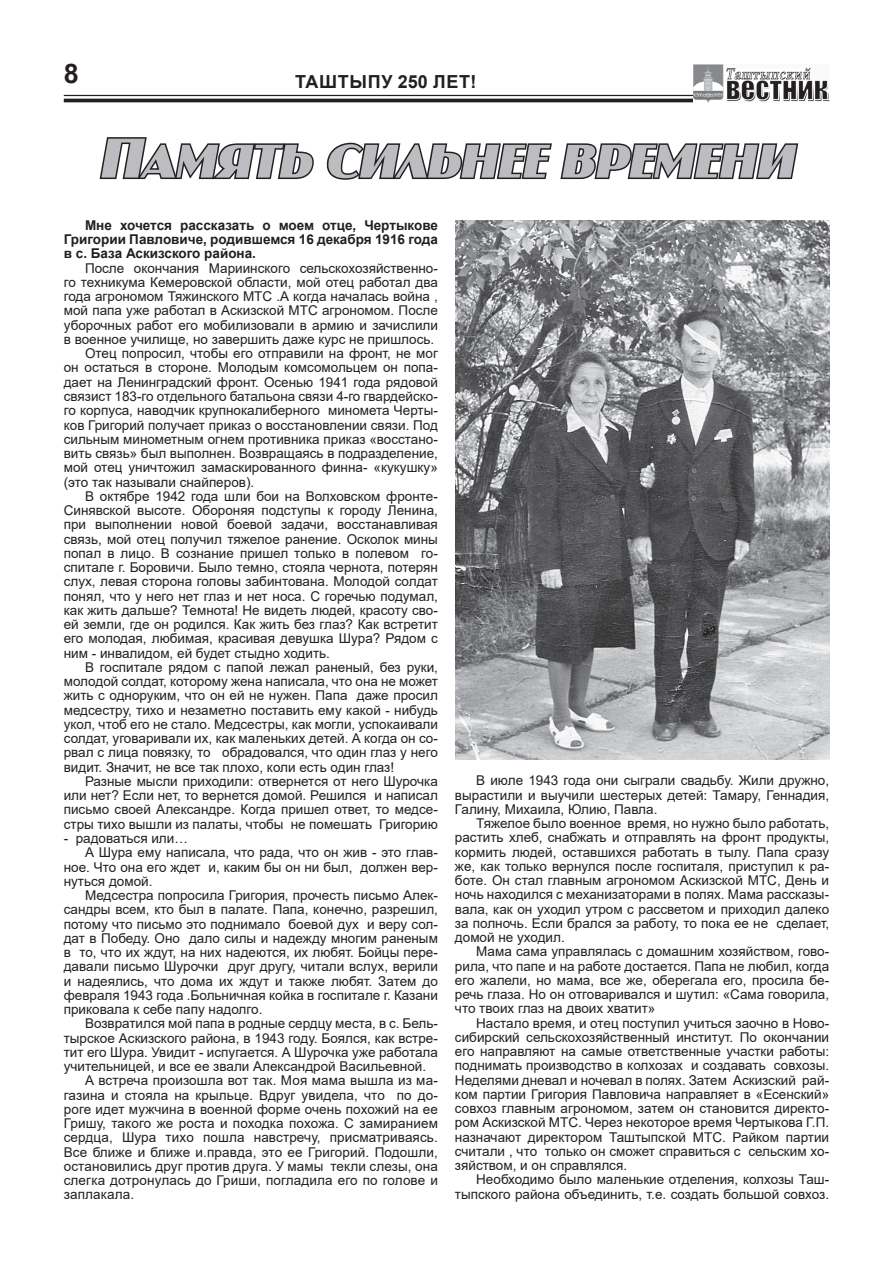
<style>
.page{position:relative;width:893px;height:1263px;background:#fff}
.page>*{position:absolute;margin:0;border:0;box-sizing:border-box;transform-origin:0 0}
.t1{font:italic 700 54px "a Jasper Caps";color:#bcbdc0}
.t2{font:700 27px "Arial";color:#231f20}
.t3{font:700 18px "Arial";letter-spacing:.035em;color:#231f20}
.t4{font:13.5px/14.2px "Arial";color:#231f20;text-align:justify}
.t5{font:700 13.5px/14.2px "Arial";color:#231f20;text-align:justify}
</style>
<div class="page">
<hr style="left:64px;top:95px;width:765px;height:1px;background:#231f20">
<hr style="left:64px;top:99px;width:765px;height:3px;background:#231f20">
<img style="left:694px;top:65px;width:135px;height:37px">
<svg style="left:99px;top:137px;width:215px;height:43px"></svg>
<svg style="left:326px;top:142px;width:473px;height:38px"></svg>
<img style="left:455px;top:220px;width:374px;height:540px">
<h2 class="t2" style="left:64px;top:55px;width:17px">8</h2>
<h3 class="t3" style="left:295px;top:69px;width:183px">Таштыпу 250 лет!</h3>
<h1 class="t1" style="left:98px;top:128px;width:708px">Память сильнее времени</h1>
<p class="t5" style="left:64px;top:218px;width:376px;text-indent:21px">Мне хочется рассказать о моем отце, Чертыкове Григории Павловиче, родившемся 16 декабря 1916 года в с. База Аскизского района.</p>
<p class="t4" style="left:85px;top:261px;width:354px">После окончания Мариинского сельскохозяйственно-</p>
<p class="t4" style="left:64px;top:275px;width:376px">го техникума Кемеровской области, мой отец работал два</p>
<p class="t4" style="left:64px;top:289px;width:376px">года агрономом Тяжинского МТС .А когда началась война ,</p>
<p class="t4" style="left:64px;top:303px;width:376px">мой папа уже работал в Аскизской МТС агрономом. После</p>
<p class="t4" style="left:64px;top:318px;width:376px">уборочных работ его мобилизовали в армию и зачислили</p>
<p class="t4" style="left:64px;top:332px;width:372px">в военное училище, но завершить даже курс не пришлось.</p>
<p class="t4" style="left:85px;top:346px;width:354px">Отец попросил, чтобы его отправили на фронт, не мог</p>
<p class="t4" style="left:64px;top:360px;width:376px">он остаться в стороне. Молодым комсомольцем он попа-</p>
<p class="t4" style="left:64px;top:375px;width:376px">дает на Ленинградский фронт. Осенью 1941 года рядовой</p>
<p class="t4" style="left:64px;top:389px;width:376px">связист 183-го отдельного батальона связи 4-го гвардейско-</p>
<p class="t4" style="left:64px;top:403px;width:376px">го корпуса, наводчик крупнокалиберного миномета Черты-</p>
<p class="t4" style="left:64px;top:418px;width:376px">ков Григорий получает приказ о восстановлении связи. Под</p>
<p class="t4" style="left:64px;top:432px;width:376px">сильным минометным огнем противника приказ «восстано-</p>
<p class="t4" style="left:64px;top:446px;width:376px">вить связь» был выполнен. Возвращаясь в подразделение,</p>
<p class="t4" style="left:64px;top:460px;width:376px">мой отец уничтожил замаскированного финна- «кукушку»</p>
<p class="t4" style="left:64px;top:475px;width:192px">(это так называли снайперов).</p>
<p class="t4" style="left:85px;top:489px;width:354px">В октябре 1942 года шли бои на Волховском фронте-</p>
<p class="t4" style="left:64px;top:503px;width:376px">Синявской высоте. Обороняя подступы к городу Ленина,</p>
<p class="t4" style="left:64px;top:517px;width:376px">при выполнении новой боевой задачи, восстанавливая</p>
<p class="t4" style="left:64px;top:532px;width:376px">связь, мой отец получил тяжелое ранение. Осколок мины</p>
<p class="t4" style="left:64px;top:546px;width:376px">попал в лицо. В сознание пришел только в полевом го-</p>
<p class="t4" style="left:64px;top:560px;width:376px">спитале г. Боровичи. Было темно, стояла чернота, потерян</p>
<p class="t4" style="left:64px;top:574px;width:376px">слух, левая сторона головы забинтована. Молодой солдат</p>
<p class="t4" style="left:64px;top:589px;width:376px">понял, что у него нет глаз и нет носа. С горечью подумал,</p>
<p class="t4" style="left:64px;top:603px;width:376px">как жить дальше? Темнота! Не видеть людей, красоту сво-</p>
<p class="t4" style="left:64px;top:617px;width:376px">ей земли, где он родился. Как жить без глаз? Как встретит</p>
<p class="t4" style="left:64px;top:631px;width:376px">его молодая, любимая, красивая девушка Шура? Рядом с</p>
<p class="t4" style="left:64px;top:646px;width:268px">ним - инвалидом, ей будет стыдно ходить.</p>
<p class="t4" style="left:85px;top:660px;width:354px">В госпитале рядом с папой лежал раненый, без руки,</p>
<p class="t4" style="left:64px;top:674px;width:376px">молодой солдат, которому жена написала, что она не может</p>
<p class="t4" style="left:64px;top:688px;width:376px">жить с одноруким, что он ей не нужен. Папа даже просил</p>
<p class="t4" style="left:64px;top:703px;width:376px">медсестру, тихо и незаметно поставить ему какой - нибудь</p>
<p class="t4" style="left:64px;top:717px;width:376px">укол, чтоб его не стало. Медсестры, как могли, успокаивали</p>
<p class="t4" style="left:64px;top:731px;width:376px">солдат, уговаривали их, как маленьких детей. А когда он со-</p>
<p class="t4" style="left:64px;top:745px;width:376px">рвал с лица повязку, то обрадовался, что один глаз у него</p>
<p class="t4" style="left:64px;top:760px;width:332px">видит. Значит, не все так плохо, коли есть один глаз!</p>
<p class="t4" style="left:85px;top:774px;width:354px">Разные мысли приходили: отвернется от него Шурочка</p>
<p class="t4" style="left:64px;top:788px;width:376px">или нет? Если нет, то вернется домой. Решился и написал</p>
<p class="t4" style="left:64px;top:802px;width:376px">письмо своей Александре. Когда пришел ответ, то медсе-</p>
<p class="t4" style="left:64px;top:817px;width:376px">стры тихо вышли из палаты, чтобы не помешать Григорию</p>
<p class="t4" style="left:64px;top:831px;width:126px">- радоваться или…</p>
<p class="t4" style="left:85px;top:845px;width:354px">А Шура ему написала, что рада, что он жив - это глав-</p>
<p class="t4" style="left:64px;top:859px;width:376px">ное. Что она его ждет и, каким бы он ни был, должен вер-</p>
<p class="t4" style="left:64px;top:874px;width:90px">нуться домой.</p>
<p class="t4" style="left:85px;top:888px;width:354px">Медсестра попросила Григория, прочесть письмо Алек-</p>
<p class="t4" style="left:64px;top:902px;width:376px">сандры всем, кто был в палате. Папа, конечно, разрешил,</p>
<p class="t4" style="left:64px;top:916px;width:376px">потому что письмо это поднимало боевой дух и веру сол-</p>
<p class="t4" style="left:64px;top:931px;width:376px">дат в Победу. Оно дало силы и надежду многим раненым</p>
<p class="t4" style="left:64px;top:945px;width:376px">в то, что их ждут, на них надеются, их любят. Бойцы пере-</p>
<p class="t4" style="left:64px;top:959px;width:376px">давали письмо Шурочки друг другу, читали вслух, верили</p>
<p class="t4" style="left:64px;top:973px;width:376px">и надеялись, что дома их ждут и также любят. Затем до</p>
<p class="t4" style="left:64px;top:988px;width:376px">февраля 1943 года .Больничная койка в госпитале г. Казани</p>
<p class="t4" style="left:64px;top:1002px;width:200px">приковала к себе папу надолго.</p>
<p class="t4" style="left:85px;top:1016px;width:354px">Возвратился мой папа в родные сердцу места, в с. Бель-</p>
<p class="t4" style="left:64px;top:1031px;width:376px">тырское Аскизского района, в 1943 году. Боялся, как встре-</p>
<p class="t4" style="left:64px;top:1045px;width:376px">тит его Шура. Увидит - испугается. А Шурочка уже работала</p>
<p class="t4" style="left:64px;top:1059px;width:364px">учительницей, и все ее звали Александрой Васильевной.</p>
<p class="t4" style="left:85px;top:1073px;width:354px">А встреча произошла вот так. Моя мама вышла из ма-</p>
<p class="t4" style="left:64px;top:1088px;width:376px">газина и стояла на крыльце. Вдруг увидела, что по до-</p>
<p class="t4" style="left:64px;top:1102px;width:376px">роге идет мужчина в военной форме очень похожий на ее</p>
<p class="t4" style="left:64px;top:1116px;width:376px">Гришу, такого же роста и походка похожа. С замиранием</p>
<p class="t4" style="left:64px;top:1130px;width:376px">сердца, Шура тихо пошла навстречу, присматриваясь.</p>
<p class="t4" style="left:64px;top:1145px;width:376px">Все ближе и ближе и.правда, это ее Григорий. Подошли,</p>
<p class="t4" style="left:64px;top:1159px;width:376px">остановились друг против друга. У мамы текли слезы, она</p>
<p class="t4" style="left:64px;top:1173px;width:376px">слегка дотронулась до Гриши, погладила его по голове и</p>
<p class="t4" style="left:64px;top:1187px;width:72px">заплакала.</p>
<p class="t4" style="left:455px;top:773px;width:376px;text-indent:21px">В июле 1943 года они сыграли свадьбу. Жили дружно, вырастили и выучили шестерых детей: Тамару, Геннадия, Галину, Михаила, Юлию, Павла.</p>
<p class="t4" style="left:455px;top:816px;width:376px;text-indent:21px">Тяжелое было военное время, но нужно было работать, растить хлеб, снабжать и отправлять на фронт продукты, кормить людей, оставшихся работать в тылу. Папа сразу же, как только вернулся после госпиталя, приступил к ра&shy;боте. Он стал главным агрономом Аскизской МТС, День и ночь находился с механизаторами в полях. Мама рассказы&shy;вала, как он уходил утром с рассветом и приходил далеко за полночь. Если брался за работу, то пока ее не сделает, домой не уходил.</p>
<p class="t4" style="left:455px;top:944px;width:376px;text-indent:21px">Мама сама управлялась с домашним хозяйством, гово&shy;рила, что папе и на работе достается. Папа не любил, когда его жалели, но мама, все же, оберегала его, просила бе&shy;речь глаза. Но он отговаривался и шутил: «Сама говорила, что твоих глаз на двоих хватит»</p>
<p class="t4" style="left:455px;top:1016px;width:376px;text-indent:21px">Настало время, и отец поступил учиться заочно в Ново&shy;сибирский сельскохозяйственный институт. По окончании его направляют на самые ответственные участки работы: поднимать производство в колхозах и создавать совхозы.<br>Неделями дневал и ночевал в полях. Затем Аскизский рай&shy;ком партии Григория Павловича направляет в «Есенский» совхоз главным агрономом, затем он становится директо&shy;ром Аскизской МТС. Через некоторое время Чертыкова Г.П. назначают директором Таштыпской МТС. Райком партии считали , что только он сможет справиться с сельским хо&shy;зяйством, и он справлялся.</p>
<p class="t4" style="left:455px;top:1172px;width:376px;text-align:right">Необходимо было маленькие отделения, колхозы Таш&shy;тыпского района объединить, т.е. создать большой совхоз.</p>
</div>
